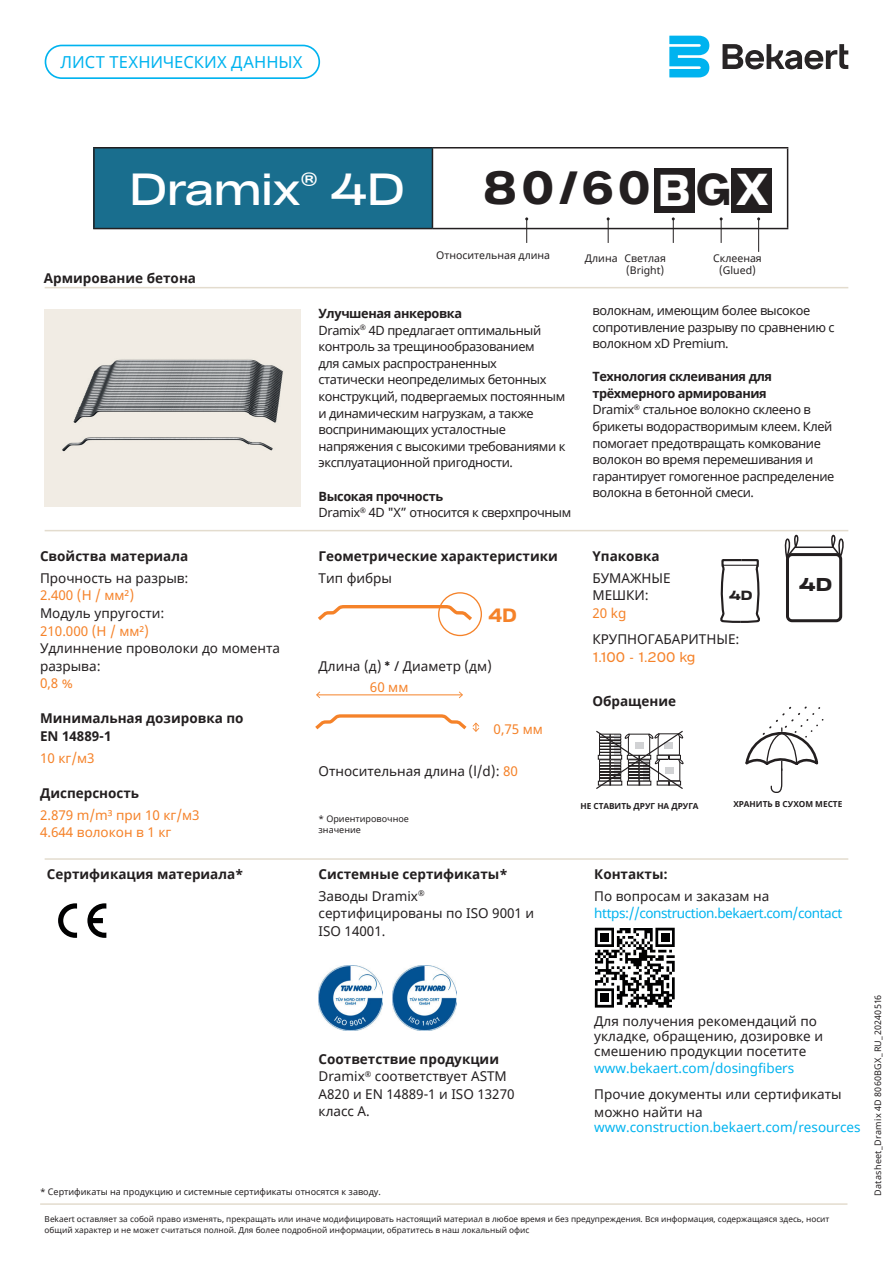
<style>
.page{position:relative;width:893px;height:1263px;background:#fff}
.page>*{position:absolute;margin:0;border:0;box-sizing:border-box;transform-origin:0 0}
.t1{font:700 45px "Bekaert Text";color:#231f20}
.t2{font:43.5px "Bekaert Headline";color:#fff}
.t3{font:700 18.6px "Bekaert Text";color:#f58229}
.t4{font:700 18px "Bekaert Headline";color:#231f20}
.t5{font:16.5px "Noto Sans";letter-spacing:.005em;color:#00b3ef}
.t6{font:13.5px/17.5px "Noto Sans";color:#231f20}
.t7{font:700 13.5px/17.5px "Noto Sans";color:#231f20}
.t8{font:13.5px/17.5px "Noto Sans";color:#f58229}
.t9{font:13.5px "Noto Sans";color:#00b3ef}
.t10{font:13.5px "Noto Sans";letter-spacing:-.03em;color:#00b3ef}
.t11{font:13.5px "Bekaert Text";color:#f58229}
.t12{font:700 12.9px "Bekaert Headline";color:#231f20}
.t13{font:12.75px/16.6px "Noto Sans";letter-spacing:-.03em;color:#231f20}
.t14{font:10.5px/12px "Noto Sans";color:#231f20;text-align:right}
.t15{font:9px/10.5px "Noto Sans";color:#231f20}
.t16{font:9px "Noto Sans";letter-spacing:.03em;color:#231f20}
.t17{font:8.25px/10.5px "Noto Sans";color:#231f20}
.t18{font:700 8.25px "Noto Sans";color:#231f20}
.s1{font-size:43.2px;color:#fff}
.s2{font-size:43.2px}
.s3{font-weight:700}
.s4{font-family:"Bekaert Text"}
.s5{color:#f58229}
.s6{font-weight:400}
</style>
<div class="page">
<div style="left:93px;top:147px;width:339px;height:82px;background:#196e8e"></div>
<hr style="left:93px;top:147px;width:339px;height:1px;background:#231f20">
<hr style="left:93px;top:148px;width:2px;height:80px;background:#231f20">
<hr style="left:432px;top:147px;width:356px;height:1px;background:#231f20">
<hr style="left:432px;top:148px;width:1px;height:80px;background:#231f20">
<hr style="left:787px;top:148px;width:1px;height:80px;background:#231f20">
<hr style="left:93px;top:228px;width:339px;height:1px;background:#231f20">
<hr style="left:432px;top:228px;width:356px;height:1px;background:#231f20">
<svg style="left:525px;top:217px;width:3px;height:26px"></svg>
<svg style="left:607px;top:217px;width:3px;height:26px"></svg>
<svg style="left:672px;top:217px;width:3px;height:26px"></svg>
<svg style="left:720px;top:217px;width:3px;height:26px"></svg>
<hr style="left:45px;top:287px;width:803px;height:1px;background:#e3dcce">
<hr style="left:45px;top:530px;width:803px;height:1px;background:#e3dcce">
<hr style="left:45px;top:858px;width:803px;height:2px;background:#e3dcce">
<hr style="left:40px;top:1203px;width:807px;height:2px;background:#e3dcce">
<hr style="left:317px;top:694px;width:145px;height:1px;background:#f58229">
<svg style="left:316px;top:691px;width:4px;height:7px"></svg>
<svg style="left:459px;top:691px;width:4px;height:7px"></svg>
<svg style="left:473px;top:722px;width:6px;height:10px"></svg>
<svg style="left:315px;top:714px;width:151px;height:15px"></svg>
<img style="left:392px;top:966px;width:64px;height:64px">
<img style="left:319px;top:966px;width:64px;height:64px">
<div style="left:731px;top:168px;width:40px;height:44px;background:#231f20"></div>
<div style="left:655px;top:168px;width:40px;height:44px;background:#231f20"></div>
<svg style="left:720px;top:559px;width:40px;height:64px"></svg>
<hr style="left:723px;top:565px;width:34px;height:1px;background:#231f20">
<div style="left:45px;top:45px;width:275px;height:34px;border:2px solid #00b3ef;border-radius:16px"></div>
<div style="left:786px;top:553px;width:56px;height:69px;border:3px solid #231f20;border-radius:5px"></div>
<hr style="left:795px;top:546px;width:38px;height:2px;background:#231f20">
<svg style="left:782px;top:531px;width:20px;height:28px"></svg>
<svg style="left:829px;top:531px;width:19px;height:28px"></svg>
<svg style="left:58px;top:903px;width:19px;height:35px"></svg>
<svg style="left:87px;top:903px;width:19px;height:35px"></svg>
<svg style="left:318px;top:605px;width:154px;height:15px"></svg>
<div style="left:438px;top:592px;width:44px;height:44px;border:1px solid #f58229;border-radius:50%"></div>
<svg style="left:745px;top:706px;width:78px;height:87px"></svg>
<svg style="left:596px;top:730px;width:88px;height:59px"></svg>
<svg style="left:595px;top:928px;width:80px;height:33px"></svg>
<div style="left:661px;top:933px;width:8px;height:8px;background:#000001"></div>
<svg style="left:595px;top:988px;width:19px;height:19px"></svg>
<div style="left:600px;top:994px;width:9px;height:8px;background:#000001"></div>
<img style="left:45px;top:309px;width:256px;height:197px">
<hr style="left:758px;top:219px;width:1px;height:33px;background:#231f20">
<svg style="left:723px;top:44px;width:125px;height:25px"></svg>
<svg style="left:669px;top:36px;width:40px;height:41px;background:#32c2f2"></svg>
<p class="t5" style="left:61px;top:50px;width:244px">ЛИСТ ТЕХНИЧЕСКИХ ДАННЫХ</p>
<h2 class="t2" style="left:129px;top:163px;width:277px">Dramix<sup>®</sup> 4D</h2>
<h1 class="t1" style="left:483px;top:159px;width:288px">80/60<span class="s1">B</span><span class="s2">G</span><span class="s1">X</span></h1>
<p class="t7" style="left:44px;top:270px;width:154px">Армирование бетона</p>
<p class="t7" style="left:40px;top:548px;width:150px">Свойства материала</p>
<p class="t6" style="left:40px;top:570px;width:150px">Прочность на разрыв:</p>
<p class="t8" style="left:40px;top:587px;width:96px">2.400 ( Н / мм² )</p>
<p class="t6" style="left:40px;top:605px;width:126px">Модуль упругости:</p>
<p class="t8" style="left:40px;top:622px;width:110px">210.000 ( Н / мм² )</p>
<p class="t6" style="left:40px;top:640px;width:242px">Удлиннение проволоки до момента разрыва:</p>
<p class="t8" style="left:40px;top:675px;width:34px">0,8 %</p>
<p class="t7" style="left:40px;top:710px;width:205px">Минимальная дозировка по<br>EN 14889-1</p>
<p class="t8" style="left:40px;top:749px;width:56px">10 кг/м3</p>
<p class="t7" style="left:40px;top:784px;width:101px">Дисперсность</p>
<p class="t8" style="left:40px;top:806px;width:161px">2.879 m/m³ при 10 кг/м3<br>4.644 волокон в 1 кг</p>
<p class="t7" style="left:47px;top:865px;width:198px">Cертификация материала*</p>
<p class="t14" style="left:436px;top:250px;width:115px">Относительная длина</p>
<p class="t14" style="left:585px;top:252px;width:83px">Длина Светлая ( Bright )</p>
<p class="t14" style="left:713px;top:252px;width:50px;text-align:center">Cклееная ( Glued )</p>
<p class="t13" style="left:319px;top:306px;width:248px"><span class="s3">Улучшеная анкеровка<br></span>Dramix<sup>®</sup> 4D предлагает оптимальный контроль за трещинообразованием<br>для самых распространенных статически неопределимых бетонных конструкций, подвергаемых постоянным и динамическим нагрузкам, а также воспринимающих усталостные напряжения с высокими требованиями к эксплуатационной пригодности.</p>
<p class="t13" style="left:319px;top:488px;width:254px"><span class="s3">Высокая прочность<br></span>Dramix<sup>®</sup> 4D "X” относится к сверхпрочным</p>
<p class="t13" style="left:592px;top:302px;width:244px">волокнам, имеющим более высокое сопротивление разрыву по сравнению с волокном xD Premium.</p>
<p class="t13" style="left:592px;top:369px;width:243px"><span class="s3">Технология склеивания для трёхмерного армирования<br></span>Dramix<sup>®</sup> стальное волокно склеено в брикеты водорастворимым клеем. Клей помогает предотвращать комкование волокон во время перемешивания и гарантирует гомогенное распределение волокна в бетонной смеси.</p>
<p class="t7" style="left:319px;top:548px;width:241px">Геометрические характеристики</p>
<p class="t6" style="left:319px;top:570px;width:75px">Тип фибры</p>
<h3 class="t3" style="left:488px;top:603px;width:30px">4D</h3>
<p class="t6" style="left:319px;top:657px;width:175px">Длина (д) <span class="s4">* /</span> Диаметр (дм)</p>
<p class="t8" style="left:370px;top:679px;width:40px">60 мм</p>
<p class="t8" style="left:494px;top:721px;width:51px">0,75 мм</p>
<p class="t6" style="left:319px;top:763px;width:201px">Относительная длина (l/d) : <span class="s5">80</span></p>
<p class="t15" style="left:319px;top:814px;width:92px">* Ориентировочное значение</p>
<p class="t7" style="left:319px;top:863px;width:190px;line-height:21.8px">Cистемные сертификаты*<br><span class="s6">Заводы Dramix</span><sup>®</sup></p>
<p class="t6" style="left:319px;top:905px;width:217px">сертифицированы по ISO 9001 и<br>ISO 14001.</p>
<p class="t7" style="left:592px;top:548px;width:69px">Yпаковка</p>
<p class="t6" style="left:592px;top:570px;width:80px">БУМАЖНЫЕ<br>МЕШКИ :</p>
<p class="t8" style="left:592px;top:605px;width:35px">20 kg</p>
<p class="t12" style="left:729px;top:587px;width:25px">4D</p>
<p class="t6" style="left:592px;top:631px;width:149px">КРУПНОГАБАРИТНЫЕ :</p>
<p class="t11" style="left:592px;top:648px;width:104px">1.100 - 1.200 kg</p>
<p class="t7" style="left:592px;top:692px;width:85px">Oбращение</p>
<h3 class="t4" style="left:799px;top:573px;width:34px">4D</h3>
<p class="t18" style="left:581px;top:800px;width:119px">НЕ СТАВИТЬ ДРУГ НА ДРУГА</p>
<p class="t18" style="left:733px;top:798px;width:110px">ХРАНИТЬ В СУХОМ МЕСТЕ</p>
<p class="t7" style="left:594px;top:865px;width:75px">Контакты:</p>
<p class="t6" style="left:594px;top:887px;width:177px">По вопросам и заказам на</p>
<p class="t10" style="left:594px;top:904px;width:250px">https://construction.bekaert.com/contact</p>
<p class="t6" style="left:319px;top:1050px;width:198px"><span class="s3">Соответствие продукции<br></span>Dramix<sup>®</sup> соответствует ASTM<br>A820 и EN 14889-1 и ISO 13270 класс А.</p>
<p class="t15" style="left:40px;top:1186px;width:342px">* Сертификаты на продукцию и системные сертификаты относятся к заводу.</p>
<p class="t6" style="left:594px;top:1014px;width:230px;line-height:15px">Для получения рекомендаций по укладке, обращению, дозировке и смешению продукции посетите</p>
<p class="t9" style="left:594px;top:1059px;width:202px">www.bekaert.com/dosingfibers</p>
<p class="t6" style="left:594px;top:1086px;width:249px">Прочие документы или сертификаты можно найти на</p>
<p class="t9" style="left:594px;top:1118px;width:268px">www.construction.bekaert.com/resources</p>
<p class="t17" style="left:45px;top:1214px;width:786px">Bekaert оставляет за собой право изменять, прекращать или иначе модифицировать настоящий материал в любое время и без предупреждения. Вся информация, содержащаяся здесь, носит общий характер и не может считаться полной. Для более подробной информации, обратитесь в наш локальный офис</p>
<p class="t16" style="left:872px;top:1196px;width:203px;rotate:-90deg">Datasheet_Dramix 4D 8060BGX_RU_20240516</p>
</div>
